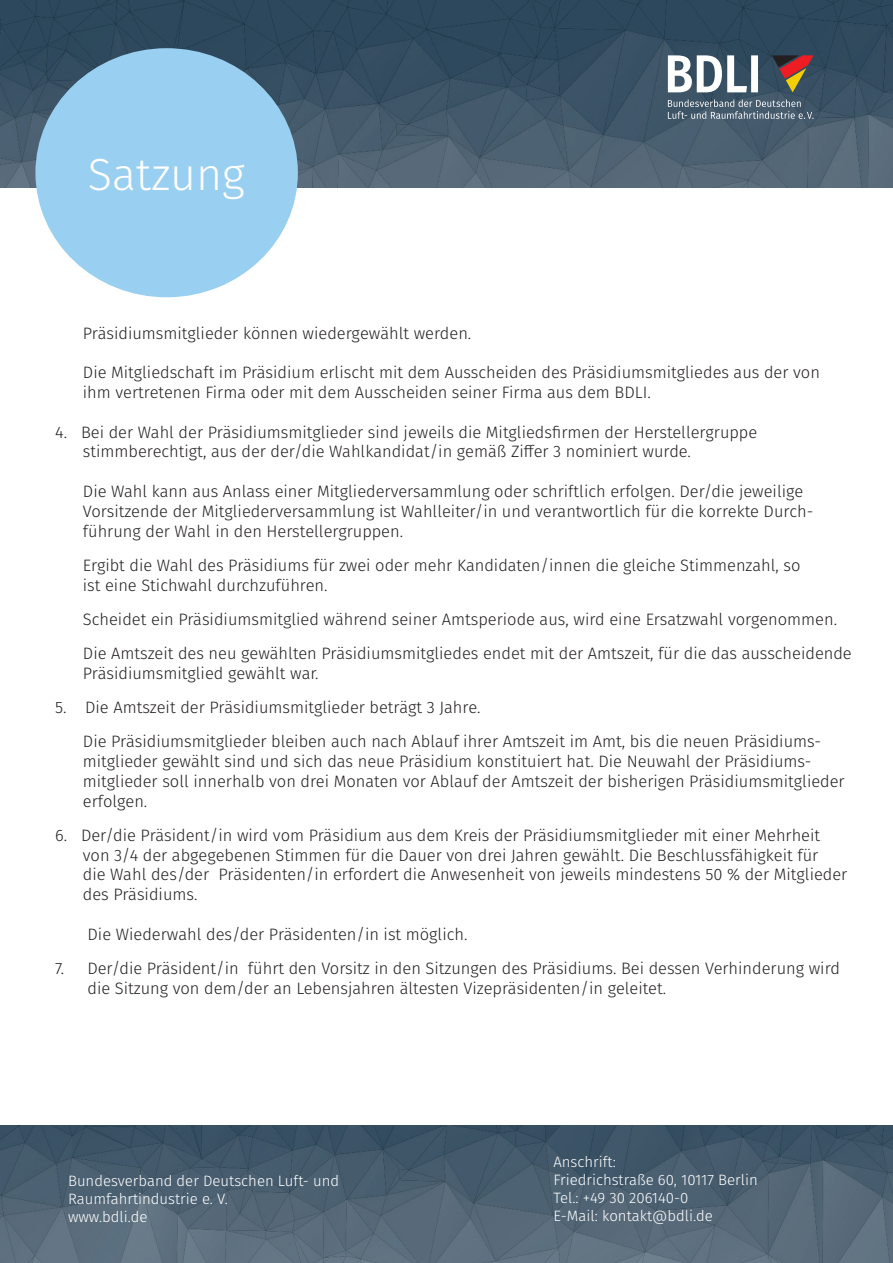
<style>
.page{position:relative;width:893px;height:1263px;background:#fff}
.page>*{position:absolute;margin:0;border:0;box-sizing:border-box;transform-origin:0 0}
.t1{font:300 45px "Fira Sans";color:#fff}
.t2{font:300 16.5px/19.8px "Fira Sans";color:#231f20}
.t3{font:300 15px/18px "Fira Sans";color:#fff}
</style>
<div class="page">
<img style="left:0;top:1125px;width:893px;height:138px">
<img style="left:0;top:0;width:893px;height:187px">
<svg style="left:668px;top:55px;width:90px;height:37px"></svg>
<svg style="left:772px;top:55px;width:41px;height:37px;background:#724b40"></svg>
<svg style="left:668px;top:99px;width:145px;height:20px;background:#627583"></svg>
<div style="left:35px;top:48px;width:263px;height:250px;background:#99cff0;border-radius:50%"></div>
<h1 class="t1" style="left:88px;top:142px;width:159px">Satzung</h1>
<p class="t2" style="left:83px;top:323px;width:390px">Präsidiumsmitglieder können wiedergewählt werden.</p>
<p class="t2" style="left:83px;top:362px;width:738px">Die Mitgliedschaft im Präsidium erlischt mit dem Ausscheiden des Präsidiumsmitgliedes aus der von ihm vertretenen Firma oder mit dem Ausscheiden seiner Firma aus dem BDLI.</p>
<p class="t2" style="left:83px;top:422px;width:676px;text-indent:-28px">4. Bei der Wahl der Präsidiumsmitglieder sind jeweils die Mitgliedsfirmen der Herstellergruppe stimmberechtigt, aus der der/die Wahlkandidat/in gemäß Ziffer 3 nominiert wurde.</p>
<p class="t2" style="left:83px;top:481px;width:732px">Die Wahl kann aus Anlass einer Mitgliederversammlung oder schriftlich erfolgen. Der/die jeweilige<br>Vorsitzende der Mitgliederversammlung ist Wahlleiter/in und verantwortlich für die korrekte Durch&shy;führung der Wahl in den Herstellergruppen.</p>
<p class="t2" style="left:83px;top:555px;width:719px">Ergibt die Wahl des Präsidiums für zwei oder mehr Kandidaten/innen die gleiche Stimmenzahl, so ist eine Stichwahl durchzuführen.</p>
<p class="t2" style="left:83px;top:602px;width:770px;line-height:34.2px">Scheidet ein Präsidiumsmitglied während seiner Amtsperiode aus, wird eine Ersatzwahl vorgenommen.<br>Die Amtszeit des neu gewählten Präsidiumsmitgliedes endet mit der Amtszeit, für die das ausscheidende</p>
<p class="t2" style="left:83px;top:663px;width:237px">Präsidiumsmitglied gewählt war.</p>
<p class="t2" style="left:83px;top:690px;width:740px;line-height:34.2px;text-indent:-28px">5. Die Amtszeit der Präsidiumsmitglieder beträgt 3 Jahre.<br>Die Präsidiumsmitglieder bleiben auch nach Ablauf ihrer Amtszeit im Amt, bis die neuen Präsidiums-</p>
<p class="t2" style="left:83px;top:751px;width:763px">mitglieder gewählt sind und sich das neue Präsidium konstituiert hat. Die Neuwahl der Präsidiums&shy;mitglieder soll innerhalb von drei Monaten vor Ablauf der Amtszeit der bisherigen Präsidiumsmitglieder erfolgen.</p>
<p class="t2" style="left:83px;top:825px;width:766px;text-indent:-28px">6. Der/die Präsident/in wird vom Präsidium aus dem Kreis der Präsidiumsmitglieder mit einer Mehrheit von 3/4 der abgegebenen Stimmen für die Dauer von drei Jahren gewählt. Die Beschlussfähigkeit für<br>die Wahl des/der Präsidenten/in erfordert die Anwesenheit von jeweils mindestens 50 % der Mitglieder des Präsidiums.</p>
<p class="t2" style="left:88px;top:924px;width:382px">Die Wiederwahl des/der Präsidenten/in ist möglich.</p>
<p class="t2" style="left:88px;top:958px;width:754px;text-indent:-32px">7. Der/die Präsident/in führt den Vorsitz in den Sitzungen des Präsidiums. Bei dessen Verhinderung wird die Sitzung von dem/der an Lebensjahren ältesten Vizepräsidenten/in geleitet.</p>
<p class="t3" style="left:68px;top:1171px;width:273px">Bundesverband der Deutschen Luft- und<br>Raumfahrtindustrie e. V.<br>www.bdli.de</p>
<p class="t3" style="left:553px;top:1153px;width:206px">Anschrift:<br>Friedrichstraße 60, 10117 Berlin<br>Tel.: +49 30 206140-0<br>E-Mail: kontakt@bdli.de</p>
</div>
